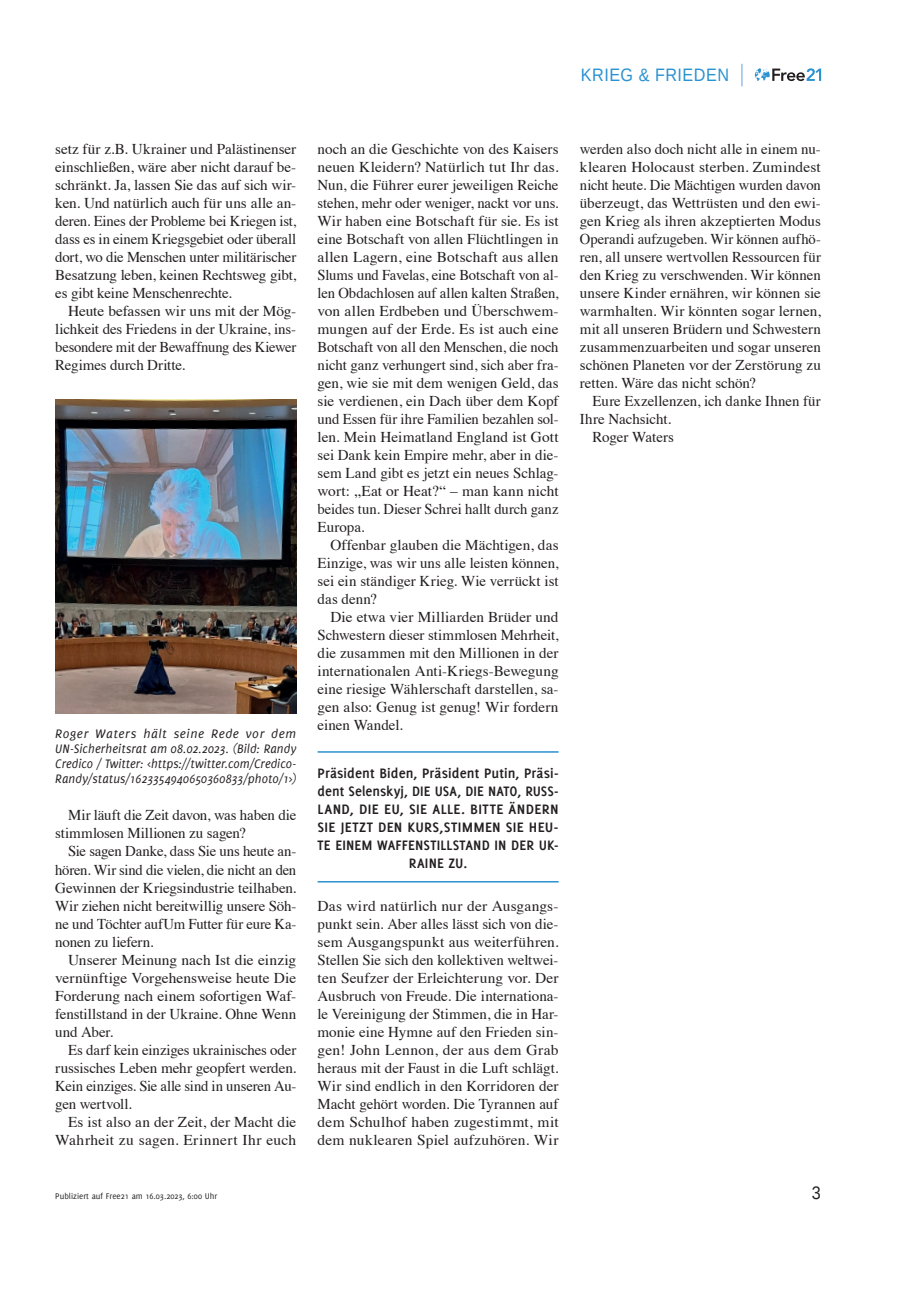
<style>
.page{position:relative;width:906px;height:1289px;background:#fff}
.page>*{position:absolute;margin:0;border:0;box-sizing:border-box;transform-origin:0 0}
.t1{font:18px "Liberation Sans";letter-spacing:.03em;color:#2a92d0;scale:.9 1}
.t2{font:18px "Liberation Sans";color:#231f20;scale:.9 1}
.t3{font:15px/18px "Times";letter-spacing:-.005em;color:#231f20;text-align:justify}
.t4{font:700 15px/18px "Delicious";letter-spacing:.01em;color:#231f20;text-align:center}
.t5{font:15px/18px "Times";letter-spacing:.015em;color:#231f20;text-align:right}
.t6{font:italic 13.5px/15px "Delicious";letter-spacing:.005em;color:#231f20;text-align:justify}
.t7{font:9px "Delicious";color:#231f20}
</style>
<div class="page">
<svg style="left:755px;top:68px;width:66px;height:13px"></svg>
<svg style="left:741px;top:64px;width:1px;height:22px"></svg>
<hr style="left:317px;top:751px;width:241px;height:1px;background:#2a92d0">
<hr style="left:317px;top:881px;width:241px;height:1px;background:#2a92d0">
<img style="left:55px;top:400px;width:241px;height:313px">
<p class="t1" style="left:581px;top:63px;width:166px">KRIEG &amp; FRIEDEN</p>
<p class="t3" style="left:55px;top:139px;width:242px">setz für z.B. Ukrainer und Palästinenser einschließen, wäre aber nicht darauf be&shy;schränkt. Ja, lassen Sie das auf sich wir&shy;ken. Und natürlich auch für uns alle an&shy;deren. Eines der Probleme bei Kriegen ist, dass es in einem Kriegsgebiet oder überall dort, wo die Menschen unter militärischer Besatzung leben, keinen Rechtsweg gibt, es gibt keine Menschenrechte.</p>
<p class="t3" style="left:55px;top:301px;width:242px;text-indent:13px">Heute befassen wir uns mit der Mög&shy;lichkeit des Friedens in der Ukraine, ins&shy;besondere mit der Bewaffnung des Kiewer Regimes durch Dritte.</p>
<p class="t6" style="left:55px;top:725px;width:242px">Roger Waters hält seine Rede vor dem UN-Sicherheitsrat am 08.02.2023. (Bild: Randy Credico / Twitter: &lt;https://twitter.com/Credico-Randy/status/1623354940650360833/photo/1&gt;)</p>
<p class="t3" style="left:55px;top:805px;width:242px;text-indent:13px">Mir läuft die Zeit davon, was haben die stimmlosen Millionen zu sagen?</p>
<p class="t3" style="left:55px;top:841px;width:242px;text-indent:13px">Sie sagen Danke, dass Sie uns heute an&shy;hören. Wir sind die vielen, die nicht an den Gewinnen der Kriegsindustrie teilhaben.<br>Wir ziehen nicht bereitwillig unsere Söh&shy;ne und Töchter aufUm Futter für eure Ka&shy;nonen zu liefern.</p>
<p class="t3" style="left:55px;top:949px;width:242px;text-indent:13px">Unserer Meinung nach Ist die einzig vernünftige Vorgehensweise heute Die Forderung nach einem sofortigen Waf&shy;fenstillstand in der Ukraine. Ohne Wenn und Aber.</p>
<p class="t3" style="left:55px;top:1039px;width:242px;text-indent:13px">Es darf kein einziges ukrainisches oder russisches Leben mehr geopfert werden.<br>Kein einziges. Sie alle sind in unseren Au&shy;gen wertvoll.</p>
<p class="t5" style="left:55px;top:1111px;width:242px">Es ist also an der Zeit, der Macht die<br>Wahrheit zu sagen. Erinnert Ihr euch</p>
<p class="t3" style="left:317px;top:139px;width:242px">noch an die Geschichte von des Kaisers neuen Kleidern? Natürlich tut Ihr das.<br>Nun, die Führer eurer jeweiligen Reiche stehen, mehr oder weniger, nackt vor uns.<br>Wir haben eine Botschaft für sie. Es ist eine Botschaft von allen Flüchtlingen in allen Lagern, eine Botschaft aus allen Slums und Favelas, eine Botschaft von al&shy;len Obdachlosen auf allen kalten Straßen, von allen Erdbeben und Überschwem&shy;mungen auf der Erde. Es ist auch eine Botschaft von all den Menschen, die noch nicht ganz verhungert sind, sich aber fra&shy;gen, wie sie mit dem wenigen Geld, das sie verdienen, ein Dach über dem Kopf und Essen für ihre Familien bezahlen sol&shy;len. Mein Heimatland England ist Gott sei Dank kein Empire mehr, aber in die&shy;sem Land gibt es jetzt ein neues Schlag&shy;wort: „Eat or Heat?“ – man kann nicht beides tun. Dieser Schrei hallt durch ganz Europa.</p>
<p class="t3" style="left:317px;top:535px;width:242px;text-indent:13px">Offenbar glauben die Mächtigen, das Einzige, was wir uns alle leisten können, sei ein ständiger Krieg. Wie verrückt ist das denn?</p>
<p class="t3" style="left:317px;top:607px;width:242px;text-indent:13px">Die etwa vier Milliarden Brüder und Schwestern dieser stimmlosen Mehrheit, die zusammen mit den Millionen in der internationalen Anti-Kriegs-Bewegung eine riesige Wählerschaft darstellen, sa&shy;gen also: Genug ist genug! Wir fordern einen Wandel.</p>
<p class="t4" style="left:317px;top:764px;width:242px">Präsident Biden, Präsident Putin, Präsi&shy;dent Selenskyj, DIE USA, DIE NATO, RUSS-LAND, DIE EU, SIE ALLE. BITTE ÄNDERN SIE JETZT DEN KURS,STIMMEN SIE HEU-TE EINEM WAFFENSTILLSTAND IN DER UK-RAINE ZU.</p>
<p class="t3" style="left:317px;top:895px;width:242px">Das wird natürlich nur der Ausgangs&shy;punkt sein. Aber alles lässt sich von die&shy;sem Ausgangspunkt aus weiterführen.<br>Stellen Sie sich den kollektiven weltwei&shy;ten Seufzer der Erleichterung vor. Der Ausbruch von Freude. Die internationa&shy;le Vereinigung der Stimmen, die in Har&shy;monie eine Hymne auf den Frieden sin&shy;gen! John Lennon, der aus dem Grab heraus mit der Faust in die Luft schlägt.<br>Wir sind endlich in den Korridoren der Macht gehört worden. Die Tyrannen auf dem Schulhof haben zugestimmt, mit dem nuklearen Spiel aufzuhören. Wir</p>
<p class="t3" style="left:580px;top:139px;width:242px">werden also doch nicht alle in einem nu&shy;klearen Holocaust sterben. Zumindest nicht heute. Die Mächtigen wurden davon überzeugt, das Wettrüsten und den ewi&shy;gen Krieg als ihren akzeptierten Modus Operandi aufzugeben. Wir können aufhö&shy;ren, all unsere wertvollen Ressourcen für den Krieg zu verschwenden. Wir können unsere Kinder ernähren, wir können sie warmhalten. Wir könnten sogar lernen, mit all unseren Brüdern und Schwestern zusammenzuarbeiten und sogar unseren schönen Planeten vor der Zerstörung zu retten. Wäre das nicht schön?</p>
<p class="t3" style="left:592px;top:391px;width:230px">Eure Exzellenzen, ich danke Ihnen für</p>
<p class="t3" style="left:580px;top:409px;width:93px">Ihre Nachsicht.</p>
<p class="t3" style="left:592px;top:427px;width:83px">Roger Waters</p>
<p class="t7" style="left:55px;top:1190px;width:163px">Publiziert auf Free21 am 16.03.2023, 6:00 Uhr</p>
<p class="t2" style="left:812px;top:1181px;width:12px">3</p>
</div>
